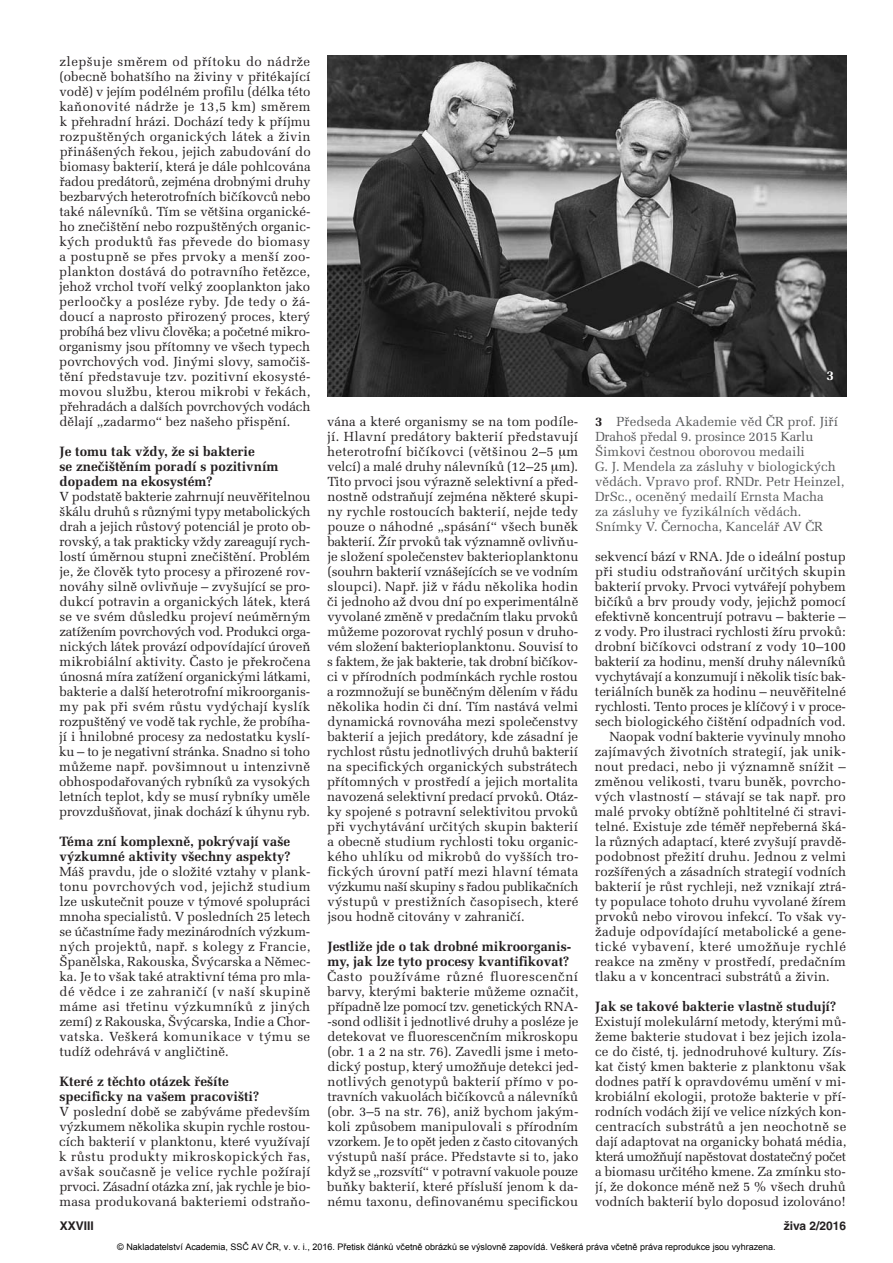
<style>
.page{position:relative;width:893px;height:1263px;background:#fff}
.page>*{position:absolute;margin:0;border:0;box-sizing:border-box;transform-origin:0 0}
.t1{font:700 13.5px/15px "Melior CE";color:#231f20}
.t2{font:700 13.5px "Melior CE";color:#fff}
.t3{font:13.2px/15px "Melior CE";color:#231f20;text-align:justify}
.t4{font:13.2px/15px "Melior CE";color:#57585a}
.t5{font:13.2px "Melior CE";letter-spacing:-.02em;color:#231f20}
.t6{font:13.2px "Melior CE";letter-spacing:.02em;color:#231f20}
.t7{font:13.2px "Melior CE";letter-spacing:.035em;color:#231f20}
.t8{font:700 12px "Helvetica CE";color:#231f20}
.t9{font:9px "Arial";color:#000}
.s1{font-weight:700;color:#231f20}
</style>
<div class="page">
<img style="left:327px;top:55px;width:519px;height:341px">
<p class="t3" style="left:59px;top:56px;width:253px">zlepšuje směrem od přítoku do nádrže (obecně bohatšího na živiny v přitékající vodě) v jejím podélném profilu (délka této kaňonovité nádrže je 13,5 km) směrem k přehradní hrázi. Dochází tedy k příjmu rozpuštěných organických látek a živin přinášených řekou, jejich zabudování do biomasy bakterií, která je dále pohlcována řadou predátorů, zejména drobnými druhy bezbarvých heterotrofních bičíkovců nebo také nálevníků. Tím se většina organické&shy;ho znečištění nebo rozpuštěných organic&shy;kých produktů řas převede do biomasy a postupně se přes prvoky a menší zoo&shy;plankton dostává do potravního řetězce, jehož vrchol tvoří velký zooplankton jako perloočky a posléze ryby. Jde tedy o žá - doucí a naprosto přirozený proces, který probíhá bez vlivu člověka; a početné mikro - organismy jsou přítomny ve všech typech povrchových vod. Jinými slovy, samočiš&shy;tění představuje tzv. pozitivní ekosysté&shy;movou službu, kterou mikrobi v řekách, přehradách a dalších povrchových vodách dělají „zadarmo“ bez našeho přispění.</p>
<p class="t1" style="left:60px;top:446px;width:220px">Je tomu tak vždy, že si bakterie<br>se znečištěním poradí s pozitivním dopadem na ekosystém?</p>
<p class="t3" style="left:59px;top:491px;width:253px">V podstatě bakterie zahrnují neuvěřitelnou škálu druhů s různými typy metabolických drah a jejich růstový potenciál je proto ob - rovský, a tak prakticky vždy zareagují rych&shy;lostí úměrnou stupni znečištění. Problém je, že člověk tyto procesy a přirozené rov&shy;nováhy silně ovlivňuje – zvyšující se pro&shy;dukcí potravin a organických látek, která se ve svém důsledku projeví neúměrným zatížením povrchových vod. Produkci orga&shy;nických látek provází odpovídající úroveň mikrobiální aktivity. Často je překročena únosná míra zatížení organickými látkami, bakterie a další heterotrofní mikroorganis&shy;my pak při svém růstu vydýchají kyslík rozpuštěný ve vodě tak rychle, že probíha - jí i hnilobné procesy za nedostatku kyslí&shy;ku – to je negativní stránka. Snadno si toho můžeme např. povšimnout u intenzivně obhospodařovaných rybníků za vysokých letních teplot, kdy se musí rybníky uměle provzdušňovat, jinak dochází k úhynu ryb.</p>
<p class="t1" style="left:60px;top:836px;width:233px">Téma zní komplexně, pokrývají vaše výzkumné aktivity všechny aspekty?</p>
<p class="t3" style="left:59px;top:866px;width:253px">Máš pravdu, jde o složité vztahy v plank&shy;tonu povrchových vod, jejichž studium lze uskutečnit pouze v týmové spolupráci mnoha specialistů. V posledních 25 letech se účastníme řady mezinárodních výzkum&shy;ných projektů, např. s kolegy z Francie, Španělska, Rakouska, Švýcarska a Němec&shy;ka. Je to však také atraktivní téma pro mla&shy;dé vědce i ze zahraničí (v naší skupině máme asi třetinu výzkumníků z jiných zemí) z Rakouska, Švýcarska, Indie a Chor&shy;vatska. Veškerá komunikace v týmu se tudíž odehrává v angličtině.</p>
<p class="t1" style="left:60px;top:1076px;width:201px">Které z těchto otázek řešíte specificky na vašem pracovišti?</p>
<p class="t3" style="left:59px;top:1106px;width:253px">V poslední době se zabýváme především výzkumem několika skupin rychle rostou&shy;cích bakterií v planktonu, které využívají k růstu produkty mikroskopických řas, avšak současně je velice rychle požírají prvoci. Zásadní otázka zní, jak rychle je bio&shy;masa produkovaná bakteriemi odstraňo-</p>
<p class="t3" style="left:327px;top:416px;width:253px">vána a které organismy se na tom podíle&shy;jí. Hlavní predátory bakterií představují heterotrofní bičíkovci (většinou 2–5 m velcí) a malé druhy nálevníků (12–25 m).<br>Tito prvoci jsou výrazně selektivní a před&shy;nostně odstraňují zejména některé skupi&shy;ny rychle rostoucích bakterií, nejde tedy pouze o náhodné „spásání“ všech buněk bakterií. Žír prvoků tak významně ovlivňu - je složení společenstev bakterioplanktonu (souhrn bakterií vznášejících se ve vodním sloupci). Např. již v řádu několika hodin či jednoho až dvou dní po experimentálně vyvolané změně v predačním tlaku prvoků můžeme pozorovat rychlý posun v druho - vém složení bakterioplanktonu. Souvisí to s faktem, že jak bakterie, tak drobní bičíkov - ci v přírodních podmínkách rychle rostou a rozmnožují se buněčným dělením v řádu několika hodin či dní. Tím nastává velmi dynamická rovnováha mezi společenstvy bakterií a jejich predátory, kde zásadní je rychlost růstu jednotlivých druhů bakterií na specifických organických substrátech přítomných v prostředí a je jich mortalita navozená selektivní predací prvoků. Otáz&shy;ky spojené s potravní selektivitou prvoků při vychytávání určitých skupin bakterií a obecně studium rychlosti toku organic&shy;kého uhlíku od mikrobů do vyšších tro&shy;fických úrovní patří mezi hlavní témata výzkumu naší skupiny s řadou publikačních výstupů v prestižních časopisech, které jsou hodně citovány v zahraničí.</p>
<p class="t1" style="left:327px;top:941px;width:245px">Jestliže jde o tak drobné mikroorganis&shy;my, jak lze tyto procesy kvantifikovat?</p>
<p class="t3" style="left:327px;top:971px;width:253px">Často používáme různé fluorescenční barvy, kterými bakterie můžeme označit, případně lze pomocí tzv. genetických RNA--sond odlišit i jednotlivé druhy a posléze je detekovat ve fluorescenčním mikroskopu (obr. 1 a 2 na str. 76). Zavedli jsme i meto&shy;dický postup, který umožňuje detekci jed&shy;notlivých genotypů bakterií přímo v po - travních vakuolách bičíkovců a nálevníků (obr. 3–5 na str. 76), aniž bychom jakým&shy;koli způsobem manipulovali s přírodním vzorkem. Je to opět jeden z často citovaných výstupů naší práce. Představte si to, jako když se „rozsvítí“ v potravní vakuole pouze buňky bakterií, které přísluší jenom k da - nému taxonu, definovanému specifickou</p>
<p class="t2" style="left:826px;top:371px;width:9px">3</p>
<p class="t4" style="left:595px;top:416px;width:251px"><span class="s1">3</span> Předseda Akademie věd ČR prof. Jiří Drahoš předal 9. prosince 2015 Karlu Šimkovi čestnou oborovou medaili<br>G. J. Mendela za zásluhy v biologických vědách. Vpravo prof. RNDr. Petr Heinzel, DrSc., oceněný medailí Ernsta Macha<br>za zásluhy ve fyzikálních vědách.<br>Snímky V. Černocha, Kancelář AV ČR</p>
<p class="t3" style="left:595px;top:551px;width:252px">sekvencí bází v RNA. Jde o ideální postup</p>
<p class="t3" style="left:595px;top:566px;width:252px">při studiu odstraňování určitých skupin</p>
<p class="t3" style="left:595px;top:581px;width:252px">bakterií prvoky. Prvoci vytvářejí pohybem</p>
<p class="t3" style="left:595px;top:596px;width:252px">bičíků a brv proudy vody, jejichž pomocí</p>
<p class="t3" style="left:595px;top:611px;width:252px">efektivně koncentrují potravu – bakterie –</p>
<p class="t3" style="left:595px;top:626px;width:252px">z vody. Pro ilustraci rychlosti žíru prvoků:</p>
<p class="t3" style="left:595px;top:641px;width:252px">drobní bičíkovci odstraní z vody 10–100</p>
<p class="t3" style="left:595px;top:656px;width:253px">bakterií za hodinu, menší druhy nálevníků</p>
<p class="t5" style="left:595px;top:672px;width:252px">vychytávají a konzumují i několik tisíc bak-</p>
<p class="t3" style="left:595px;top:686px;width:252px">teriálních buněk za hodinu – neuvěřitelné</p>
<p class="t3" style="left:595px;top:701px;width:252px">rychlosti. Tento proces je klíčový i v proce -</p>
<p class="t3" style="left:595px;top:716px;width:252px">sech biologického čištění odpadních vod.</p>
<p class="t3" style="left:609px;top:731px;width:238px">Naopak vodní bakterie vyvinuly mnoho</p>
<p class="t3" style="left:595px;top:746px;width:252px">zajímavých životních strategií, jak unik-</p>
<p class="t6" style="left:595px;top:762px;width:252px">nout predaci, nebo ji významně snížit –</p>
<p class="t3" style="left:595px;top:776px;width:252px">změnou velikosti, tvaru buněk, povrcho-</p>
<p class="t3" style="left:595px;top:791px;width:252px">vých vlastností – stávají se tak např. pro</p>
<p class="t3" style="left:595px;top:806px;width:253px">malé prvoky obtížně pohltitelné či stravi-</p>
<p class="t3" style="left:595px;top:821px;width:252px">telné. Existuje zde téměř nepřeberná šká-</p>
<p class="t3" style="left:595px;top:836px;width:252px">la různých adaptací, které zvyšují pravdě -</p>
<p class="t3" style="left:595px;top:851px;width:252px">podobnost přežití druhu. Jednou z velmi</p>
<p class="t3" style="left:595px;top:866px;width:252px">rozšířených a zásadních strategií vodních</p>
<p class="t3" style="left:595px;top:881px;width:252px">bakterií je růst rychleji, než vznikají ztrá-</p>
<p class="t3" style="left:595px;top:896px;width:252px">ty populace tohoto druhu vyvolané žírem</p>
<p class="t3" style="left:595px;top:911px;width:252px">prvoků nebo virovou infekcí. To však vy -</p>
<p class="t3" style="left:595px;top:926px;width:252px">žaduje odpovídající metabolické a gene-</p>
<p class="t7" style="left:595px;top:942px;width:252px">tické vybavení, které umožňuje rychlé</p>
<p class="t3" style="left:595px;top:956px;width:252px">reakce na změny v prostředí, predačním</p>
<p class="t3" style="left:595px;top:971px;width:236px">tlaku a v koncentraci substrátů a živin.</p>
<p class="t1" style="left:595px;top:1001px;width:242px">Jak se takové bakterie vlastně studují?</p>
<p class="t3" style="left:595px;top:1016px;width:253px">Existují molekulární metody, kterými mů - žeme bakterie studovat i bez jejich izola&shy;ce do čisté, tj. jednodruhové kultury. Zís&shy;kat čistý kmen bakterie z planktonu však dodnes patří k opravdovému umění v mi - krobiální ekologii, protože bakterie v pří&shy;rodních vodách žijí ve velice nízkých kon&shy;centracích substrátů a jen neochotně se dají adaptovat na organicky bohatá média, která umožňují napěstovat dostatečný počet a biomasu určitého kmene. Za zmínku sto&shy;jí, že dokonce méně než 5 % všech druhů vodních bakterií bylo doposud izolováno!</p>
<p class="t8" style="left:60px;top:1221px;width:36px">XXVIII</p>
<p class="t8" style="left:784px;top:1221px;width:64px">živa 2/2016</p>
<p class="t9" style="left:117px;top:1241px;width:660px">© Nakladatelství Academia, SSČ AV ČR, v. v. i., 2016. Přetisk článků včetně obrázků se výslovně zapovídá. Veškerá práva včetně práva reprodukce jsou vyhrazena.</p>
</div>
